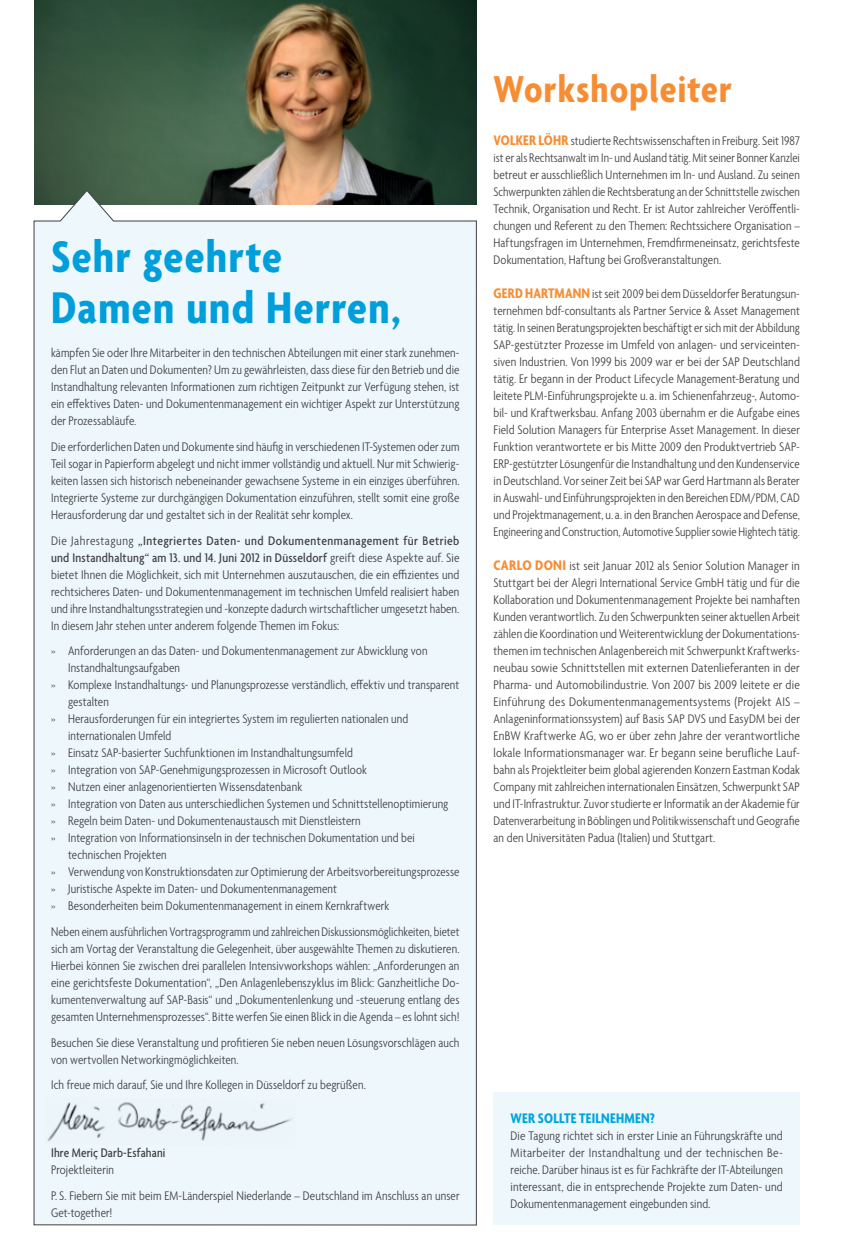
<style>
.page{position:relative;width:851px;height:1255px;background:#fff}
.page>*{position:absolute;margin:0;border:0;box-sizing:border-box;transform-origin:0 0}
.t1{font:700 condensed 48px/51px "Agenda";letter-spacing:.025em;color:#009fdb}
.t2{font:700 condensed 40.5px "Agenda";letter-spacing:.025em;color:#f78d33}
.t3{font:700 condensed 15px "Agenda";letter-spacing:.025em;color:#00a5dd}
.t4{font:700 condensed 15px "Agenda";letter-spacing:.015em;color:#f78d33}
.t5{font:300 condensed 13.5px/17px "Agenda";letter-spacing:.01em;color:#414042;text-align:justify}
.t6{font:500 condensed 13.5px "Agenda";letter-spacing:.01em;color:#414042}
.s1{font-weight:500}
.s2{font-weight:700;font-size:15px;color:#f78d33}
.s3{font-size:15px}
</style>
<div class="page">
<div style="left:493px;top:1092px;width:306px;height:133px;background:#edf7fc"></div>
<img style="left:34px;top:0;width:442px;height:190px">
<div style="left:34px;top:190px;width:442px;height:1035px;background:#edf7fc"></div>
<img style="left:45px;top:1096px;width:251px;height:51px">
<h1 class="t1" style="left:51px;top:234px;width:351px">Sehr geehrte<br>Damen und Herren,</h1>
<p class="t5" style="left:51px;top:345px;width:410px">kämpfen Sie oder Ihre Mitarbeiter in den technischen Abteilungen mit einer stark zunehmen&shy;den Flut an Daten und Dokumenten? Um zu gewährleisten, dass diese für den Betrieb und die Instandhaltung relevanten Informationen zum richtigen Zeitpunkt zur Verfügung stehen, ist ein effektives Daten- und Dokumentenmanagement ein wichtiger Aspekt zur Unterstützung der Prozessabläufe.</p>
<p class="t5" style="left:51px;top:439px;width:410px">Die erforderlichen Daten und Dokumente sind häufig in verschiedenen IT-Systemen oder zum Teil sogar in Papierform abgelegt und nicht immer vollständig und aktuell. Nur mit Schwierig&shy;keiten lassen sich historisch nebeneinander gewachsene Systeme in ein einziges überführen.<br>Integrierte Systeme zur durchgängigen Dokumentation einzuführen, stellt somit eine große Herausforderung dar und gestaltet sich in der Realität sehr komplex.</p>
<p class="t5" style="left:51px;top:532px;width:410px">Die Jahrestagung <span class="s1">„Integriertes Daten- und Dokumentenmanagement für Betrieb und Instandhaltung“ am 13. und 14. Juni 2012 in Düsseldorf</span> greift diese Aspekte auf. Sie bietet Ihnen die Möglichkeit, sich mit Unternehmen auszutauschen, die ein effizientes und rechtsicheres Daten- und Dokumentenmanagement im technischen Umfeld realisiert haben und ihre Instandhaltungsstrategien und -konzepte dadurch wirtschaftlicher umgesetzt haben.<br>In diesem Jahr stehen unter anderem folgende Themen im Fokus:</p>
<p class="t5" style="left:51px;top:643px;width:378px">» Anforderungen an das Daten- und Dokumentenmanagement zur Abwicklung von</p>
<p class="t5" style="left:68px;top:660px;width:113px">Instandhaltungsaufgaben</p>
<p class="t5" style="left:51px;top:677px;width:410px">» Komplexe Instandhaltungs- und Planungsprozesse verständlich, effektiv und transparent</p>
<p class="t5" style="left:68px;top:694px;width:42px">gestalten</p>
<p class="t5" style="left:51px;top:711px;width:358px">» Herausforderungen für ein integriertes System im regulierten nationalen und</p>
<p class="t5" style="left:68px;top:728px;width:105px">internationalen Umfeld</p>
<p class="t5" style="left:51px;top:745px;width:303px">» Einsatz SAP-basierter Suchfunktionen im Instandhaltungsumfeld</p>
<p class="t5" style="left:51px;top:762px;width:317px">» Integration von SAP-Genehmigungsprozessen in Microsoft Outlook</p>
<p class="t5" style="left:51px;top:779px;width:252px">» Nutzen einer anlagenorientierten Wissensdatenbank</p>
<p class="t5" style="left:51px;top:796px;width:398px">» Integration von Daten aus unterschiedlichen Systemen und Schnittstellenoptimierung</p>
<p class="t5" style="left:51px;top:813px;width:311px">» Regeln beim Daten- und Dokumentenaustausch mit Dienstleistern</p>
<p class="t5" style="left:51px;top:830px;width:365px">» Integration von Informationsinseln in der technischen Dokumentation und bei</p>
<p class="t5" style="left:68px;top:847px;width:100px">technischen Projekten</p>
<p class="t5" style="left:51px;top:864px;width:410px">» Verwendung von Konstruktionsdaten zur Optimierung der Arbeitsvorbereitungsprozesse</p>
<p class="t5" style="left:51px;top:881px;width:287px">» Juristische Aspekte im Daten- und Dokumentenmanagement</p>
<p class="t5" style="left:51px;top:898px;width:340px">» Besonderheiten beim Dokumentenmanagement in einem Kernkraftwerk</p>
<p class="t5" style="left:51px;top:923px;width:410px">Neben einem ausführlichen Vortragsprogramm und zahlreichen Diskussionsmöglichkeiten, bietet sich am Vortag der Veranstaltung die Gelegenheit, über ausgewählte Themen zu diskutieren.<br>Hierbei können Sie zwischen drei parallelen Intensivworkshops wählen: „Anforderungen an eine gerichtsfeste Dokumentation“, „Den Anlagenlebenszyklus im Blick: Ganzheitliche Do&shy;kumentenverwaltung auf SAP-Basis“ und „Dokumentenlenkung und -steuerung entlang des gesamten Unternehmensprozesses“. Bitte werfen Sie einen Blick in die Agenda – es lohnt sich!</p>
<p class="t5" style="left:51px;top:1034px;width:410px">Besuchen Sie diese Veranstaltung und profitieren Sie neben neuen Lösungsvorschlägen auch von wertvollen Networkingmöglichkeiten.</p>
<p class="t5" style="left:51px;top:1077px;width:316px">Ich freue mich darauf, Sie und Ihre Kollegen in Düsseldorf zu begrüßen.</p>
<p class="t6" style="left:51px;top:1145px;width:116px">Ihre Meriç Darb-Esfahani</p>
<p class="t5" style="left:51px;top:1157px;width:410px;line-height:25.5px">Projektleiterin<br>P.S. Fiebern Sie mit beim EM-Länderspiel Niederlande – Deutschland im Anschluss an unser</p>
<p class="t5" style="left:51px;top:1204px;width:63px">Get-together!</p>
<h2 class="t2" style="left:493px;top:67px;width:240px">Workshopleiter</h2>
<p class="t5" style="left:493px;top:133px;width:308px"><span class="s2">VOLKER LÖHR</span> studierte Rechtswissenschaften in Freiburg. Seit 1987 ist er als Rechtsanwalt im In- und Ausland tätig. Mit seiner Bonner Kanzlei betreut er ausschließlich Unternehmen im In- und Ausland. Zu seinen Schwerpunkten zählen die Rechtsberatung an der Schnittstelle zwischen Technik, Organisation und Recht. Er ist Autor zahlreicher Veröffentli&shy;chungen und Referent zu den Themen: Rechtssichere Organisation – Haftungsfragen im Unternehmen, Fremdfirmeneinsatz, gerichtsfeste Dokumentation, Haftung bei Großveranstaltungen.</p>
<p class="t5" style="left:493px;top:286px;width:308px"><span class="s2">GERD HARTMANN</span> ist seit 2009 bei dem Düsseldorfer Beratungsun&shy;ternehmen bdf-consultants als Partner Service &amp; Asset Management tätig. In seinen Beratungsprojekten beschäftigt er sich mit der Abbildung SAP-gestützter Prozesse im Umfeld von anlagen- und serviceinten&shy;siven Industrien. Von 1999 bis 2009 war er bei der SAP Deutschland tätig. Er begann in der Product Lifecycle Management-Beratung und leitete PLM-Einführungsprojekte u.a. im Schienenfahrzeug-, Automo&shy;bil- und Kraftwerksbau. Anfang 2003 übernahm er die Aufgabe eines Field Solution Managers für Enterprise Asset Management. In dieser Funktion verantwortete er bis Mitte 2009 den Produktvertrieb SAP-ERP-gestützter Lösungenfür die Instandhaltung und den Kundenservice in Deutschland. Vor seiner Zeit bei SAP war Gerd Hartmann als Berater in Auswahl- und Einführungsprojekten in den Bereichen EDM/PDM, CAD und Projektmanagement, u.a. in den Branchen Aerospace and Defense, Engineering and Construction, Automotive Supplier sowie Hightech tätig.</p>
<p class="t4" style="left:493px;top:557px;width:51px">CARLO DONI</p>
<p class="t5" style="left:493px;top:558px;width:308px;text-indent:76px">ist seit Januar 2012 als Senior Solution Manager in Stuttgart bei der Alegri International Service GmbH tätig und für die Kollaboration und Dokumentenmanagement Projekte bei namhaften Kunden verantwortlich. Zu den Schwerpunkten seiner aktuellen Arbeit zählen die Koordination und Weiterentwicklung der Dokumentations&shy;themen im technischen Anlagenbereich mit Schwerpunkt Kraftwerks&shy;neubau sowie Schnittstellen mit externen Datenlieferanten in der Pharma- und Automobilindustrie. Von 2007 bis 2009 leitete er die Einführung des Dokumentenmanagementsystems (Projekt AIS – Anlageninformationssystem) auf Basis SAP DVS und EasyDM bei der EnBW Kraftwerke AG, wo er über zehn Jahre der verantwortliche lokale Informationsmanager war. Er begann seine berufliche Lauf&shy;bahn als Projektleiter beim global agierenden Konzern Eastman Kodak Company mit zahlreichen internationalen Einsätzen, Schwerpunkt SAP und IT-Infrastruktur. Zuvor studierte er Informatik an der Akademie für Datenverarbeitung in Böblingen und Politikwissenschaft und Geografie an den Universitäten Padua (Italien) und Stuttgart.</p>
<p class="t3" style="left:510px;top:1110px;width:146px">Wer sollte teilnehmen?</p>
<p class="t5" style="left:510px;top:1128px;width:274px">Die Tagung richtet sich in erster Linie an Führungskräfte und Mitarbeiter der Instandhaltung und der technischen Be&shy;reiche. Darüber hinaus ist es für Fachkräfte der IT-Abteilungen interessant, die in entsprechende Projekte zum Daten- und Dokumentenmanagement eingebunden sind<span class="s3">.</span></p>
</div>
